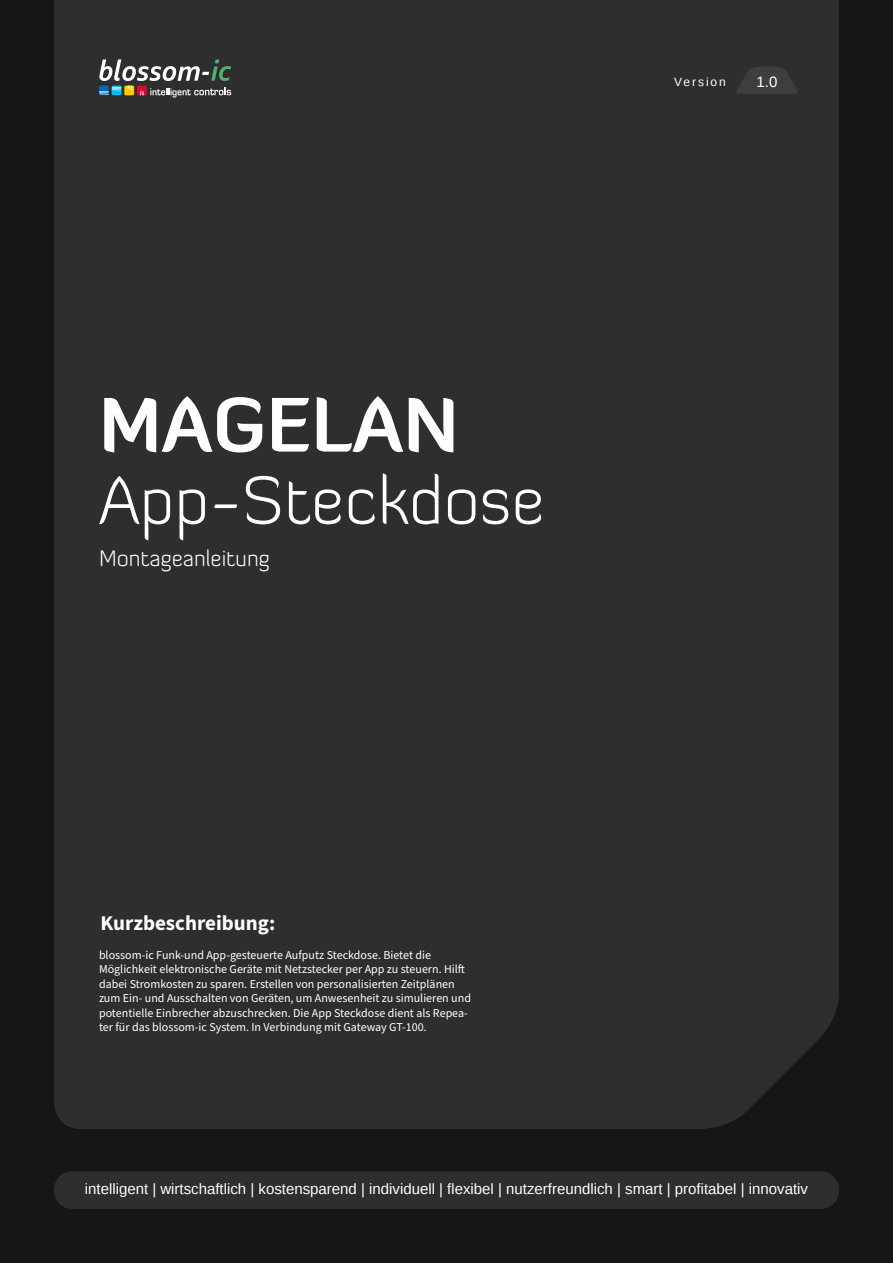
<style>
.page{position:relative;width:893px;height:1263px;background:#161616}
.page>*{position:absolute;margin:0;border:0;box-sizing:border-box;transform-origin:0 0}
.t1{font:700 75px "Diavlo";color:#fff}
.t2{font:300 67.5px "Diavlo";color:#fff}
.t3{font:300 22.5px "Diavlo";color:#fff}
.Body_Text__Regular{font:700 21px "Source Sans Pro";color:#fff}
.t4{font:15px "Liberation Sans";color:#fff}
.Body_Text__Regular-2{font:12px/14.4px "Source Sans Pro";color:#fff}
.t5{font:12px "Liberation Sans";letter-spacing:.16em;color:#fff}
</style>
<div class="page">
<div style="left:54px;top:0;width:785px;height:1129px;background:#2f2e2f"></div>
<svg style="left:736px;top:67px;width:62px;height:27px;background:#3a3a3b"></svg>
<div style="left:54px;top:1171px;width:785px;height:38px;background:#2e2e2e;border-radius:18px"></div>
<svg style="left:99px;top:60px;width:132px;height:37px;background:#646663"></svg>
<p class="t1" style="left:99px;top:377px;width:361px">MAGELAN</p>
<p class="t2" style="left:99px;top:458px;width:447px">App-Steckdose</p>
<p class="t3" style="left:99px;top:545px;width:172px">Montageanleitung</p>
<p class="t5" style="left:674px;top:75px;width:53px">Version</p>
<p class="t4" style="left:757px;top:74px;width:22px">1.0</p>
<p class="Body_Text__Regular" style="left:101px;top:909px;width:176px">Kurzbeschreibung:</p>
<p class="Body_Text__Regular-2" style="left:99px;top:948px;width:373px">blossom-ic Funk-und App-gesteuerte Aufputz Steckdose. Bietet die Möglichkeit elektronische Geräte mit Netzstecker per App zu steuern. Hilft dabei Stromkosten zu sparen. Erstellen von personalisierten Zeitplänen zum Ein- und Ausschalten von Geräten, um Anwesenheit zu simulieren und potentielle Einbrecher abzuschrecken. Die App Steckdose dient als Repea&shy;ter für das blossom-ic System. In Verbindung mit Gateway GT-100.</p>
<p class="t4" style="left:85px;top:1181px;width:725px">intelligent | wirtschaftlich | kostensparend | individuell | flexibel | nutzerfreundlich | smart | profitabel | innovativ</p>
</div>
